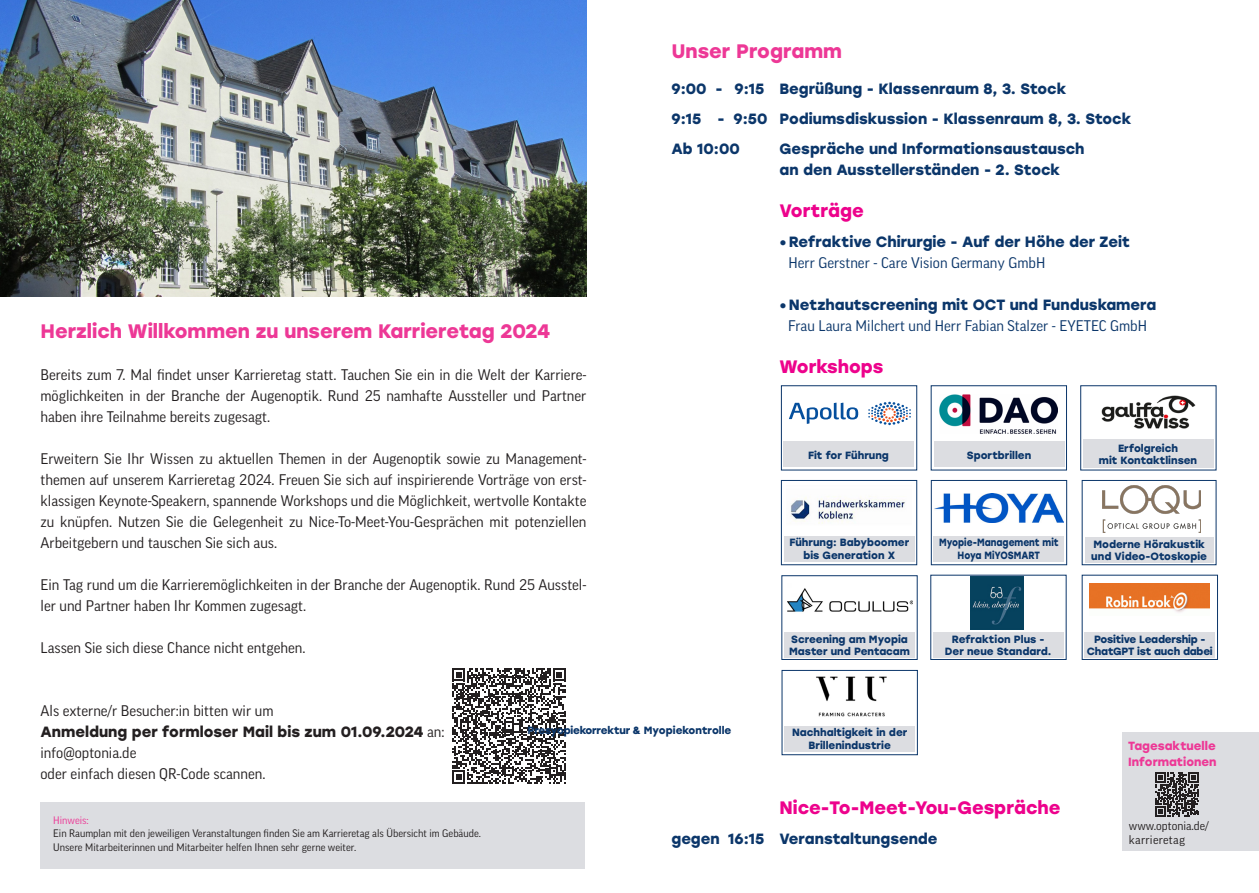
<style>
.page{position:relative;width:1259px;height:893px;background:#fff}
.page>*{position:absolute;margin:0;border:0;box-sizing:border-box;transform-origin:0 0}
.t1{font:700 19.5px "Stolzl";color:#ed3896}
.t2{font:700 18px "Stolzl";color:#ed028c}
.t3{font:14.85px/21px "Good Pro";color:#231f20;text-align:justify}
.t4{font:700 14.85px/30px "Stolzl";color:#0b366a}
.t5{font:14.85px "Good Pro";color:#0b366a}
.t6{font:700 14.85px "Stolzl";color:#231f20}
.t7{font:11.85px/14.2px "Good Pro";letter-spacing:.01em;color:#231f20}
.t8{font:700 11.85px/15.8px "Stolzl";color:#ed3896}
.t9{font:700 10.5px/12.6px "Stolzl";color:#0b366a;text-align:center}
.t10{font:10.5px/13.5px "Good Pro";color:#231f20}
.t11{font:700 10.5px/12px "Stolzl";letter-spacing:-.02em;color:#0b366a;text-align:center}
.t12{font:700 10.5px/12.6px "Stolzl";color:#0b366a;text-align:center;scale:.87 1}
.t13{font:10.5px "Good Pro";color:#ed3896}
.s1{font-family:"Good Pro";font-weight:400}
</style>
<div class="page">
<div style="left:1122px;top:732px;width:137px;height:118px;background:#dcdde1"></div>
<img style="left:0;top:0;width:586px;height:297px">
<svg style="left:452px;top:668px;width:114px;height:116px"></svg>
<div style="left:41px;top:802px;width:544px;height:67px;background:#dcdde1"></div>
<svg style="left:1155px;top:773px;width:43px;height:43px"></svg>
<div style="left:781px;top:670px;width:136px;height:85px;border:1px solid #0b366a"></div>
<div style="left:784px;top:726px;width:130px;height:25px;background:#dcdde1"></div>
<img style="left:816px;top:676px;width:71px;height:41px">
<div style="left:781px;top:480px;width:136px;height:85px;border:1px solid #0b366a"></div>
<div style="left:784px;top:536px;width:130px;height:25px;background:#dcdde1"></div>
<img style="left:790px;top:496px;width:115px;height:28px">
<div style="left:1083px;top:440px;width:130px;height:28px;background:#dcdde1"></div>
<img style="left:1101px;top:395px;width:95px;height:34px">
<div style="left:1080px;top:385px;width:136px;height:85px;border:1px solid #0b366a"></div>
<div style="left:781px;top:385px;width:136px;height:85px;border:1px solid #0b366a"></div>
<svg style="left:789px;top:403px;width:69px;height:21px"></svg>
<svg style="left:868px;top:402px;width:43px;height:23px"></svg>
<div style="left:783px;top:442px;width:130px;height:25px;background:#dcdde1"></div>
<div style="left:930px;top:385px;width:137px;height:85px;border:1px solid #0b366a"></div>
<div style="left:934px;top:442px;width:130px;height:25px;background:#dcdde1"></div>
<img style="left:940px;top:395px;width:117px;height:39px">
<div style="left:930px;top:575px;width:136px;height:85px;border:1px solid #0b366a"></div>
<div style="left:933px;top:632px;width:130px;height:25px;background:#dcdde1"></div>
<img style="left:970px;top:577px;width:53px;height:53px">
<div style="left:931px;top:480px;width:136px;height:85px;border:1px solid #0b366a"></div>
<div style="left:933px;top:536px;width:131px;height:25px;background:#dcdde1"></div>
<div style="left:1081px;top:480px;width:135px;height:85px;border:1px solid #0b366a"></div>
<div style="left:1084px;top:537px;width:129px;height:26px;background:#dcdde1"></div>
<img style="left:1102px;top:486px;width:98px;height:46px">
<div style="left:784px;top:633px;width:130px;height:25px;background:#dcdde1"></div>
<div style="left:781px;top:575px;width:136px;height:85px;border:1px solid #0b366a"></div>
<img style="left:935px;top:494px;width:128px;height:29px">
<img style="left:787px;top:588px;width:125px;height:24px">
<div style="left:1084px;top:632px;width:131px;height:25px;background:#dcdde1"></div>
<div style="left:1081px;top:575px;width:137px;height:85px;border:1px solid #0b366a"></div>
<img style="left:1089px;top:583px;width:120px;height:30px">
<h1 class="t1" style="left:41px;top:317px;width:511px">Herzlich Willkommen zu unserem Karrieretag 2024</h1>
<p class="t3" style="left:41px;top:364px;width:547px">Bereits zum 7. Mal findet unser Karrieretag statt. Tauchen Sie ein in die Welt der Karriere&shy;möglichkeiten in der Branche der Augenoptik. Rund 25 namhafte Aussteller und Partner haben ihre Teilnahme bereits zugesagt.</p>
<p class="t3" style="left:41px;top:448px;width:547px">Erweitern Sie Ihr Wissen zu aktuellen Themen in der Augenoptik sowie zu Management&shy;themen auf unserem Karrieretag 2024. Freuen Sie sich auf inspirierende Vorträge von erst&shy;klassigen Keynote-Speakern, spannende Workshops und die Möglichkeit, wertvolle Kontakte zu knüpfen. Nutzen Sie die Gelegenheit zu Nice-To-Meet-You-Gesprächen mit potenziellen Arbeitgebern und tauschen Sie sich aus.</p>
<p class="t3" style="left:41px;top:574px;width:547px">Ein Tag rund um die Karrieremöglichkeiten in der Branche der Augenoptik. Rund 25 Ausstel&shy;ler und Partner haben Ihr Kommen zugesagt.</p>
<p class="t3" style="left:41px;top:637px;width:266px">Lassen Sie sich diese Chance nicht entgehen.</p>
<h1 class="t1" style="left:671px;top:37px;width:172px">Unser Programm</h1>
<p class="t4" style="left:671px;top:73px;width:461px">9:00 - 9:15 Begrüßung - Klassenraum 8, 3. Stock<br>9:15 - 9:50 Podiumsdiskussion - Klassenraum 8, 3. Stock<br>Ab 10:00</p>
<p class="t4" style="left:779px;top:137px;width:306px;line-height:21px">Gespräche und Informationsaustausch an den Ausstellerständen - 2. Stock</p>
<p class="t2" style="left:779px;top:197px;width:86px">Vorträge</p>
<p class="t4" style="left:779px;top:226px;width:352px">•Refraktive Chirurgie - Auf der Höhe der Zeit</p>
<p class="t5" style="left:788px;top:254px;width:258px">Herr Gerstner - Care Vision Germany GmbH</p>
<p class="t4" style="left:779px;top:289px;width:378px">• Netzhautscreening mit OCT und Funduskamera</p>
<p class="t5" style="left:788px;top:317px;width:360px">Frau Laura Milchert und Herr Fabian Stalzer - EYETEC GmbH</p>
<p class="t2" style="left:779px;top:353px;width:106px">Workshops</p>
<p class="t9" style="left:808px;top:448px;width:82px">Fit for Führung</p>
<p class="t9" style="left:967px;top:448px;width:66px">Sportbrillen</p>
<p class="t9" style="left:1099px;top:441px;width:100px">Erfolgreich<br>mit Kontaktlinsen</p>
<p class="t9" style="left:789px;top:536px;width:121px">Führung: Babyboomer bis Generation X</p>
<p class="t9" style="left:789px;top:633px;width:123px;line-height:12px;text-align:left">Screening am Myopia<br>Master und Pentacam</p>
<p class="t12" style="left:939px;top:536px;width:139px">Myopie-Management mit<br>Hoya MiYOSMART</p>
<p class="t9" style="left:1091px;top:537px;width:117px;text-align:left">Moderne Hörakustik und Video-Otoskopie</p>
<p class="t9" style="left:945px;top:632px;width:108px">Refraktion Plus -<br>Der neue Standard.</p>
<p class="t11" style="left:1087px;top:632px;width:127px">Positive Leadership -<br>ChatGPT ist auch dabei</p>
<p class="t3" style="left:41px;top:700px;width:234px">Als externe/r Besucher:in bitten wir um</p>
<p class="t6" style="left:41px;top:721px;width:405px">Anmeldung per formloser Mail bis zum 01.09.2024 <span class="s1">an:</span></p>
<p class="t3" style="left:41px;top:742px;width:226px">info@optonia.de<br>oder einfach diesen QR-Code scannen.</p>
<p class="t13" style="left:53px;top:814px;width:37px">Hinweis:</p>
<p class="t10" style="left:53px;top:827px;width:429px">Ein Raumplan mit den jeweiligen Veranstaltungen finden Sie am Karrieretag als Übersicht im Gebäude.<br>Unsere Mitarbeiterinnen und Mitarbeiter helfen Ihnen sehr gerne weiter.</p>
<p class="t11" style="left:527px;top:724px;width:205px">Presyopiekorrektur &amp; Myopiekontrolle</p>
<p class="t9" style="left:792px;top:726px;width:117px">Nachhaltigkeit in der<br>Brillenindustrie</p>
<p class="t2" style="left:779px;top:794px;width:282px">Nice-To-Meet-You-Gespräche</p>
<p class="t4" style="left:671px;top:823px;width:267px">gegen 16:15 Veranstaltungsende</p>
<p class="t8" style="left:1128px;top:737px;width:90px">Tagesaktuelle<br>Informationen</p>
<p class="t7" style="left:1129px;top:818px;width:82px">www.optonia.de/ karrieretag</p>
</div>
